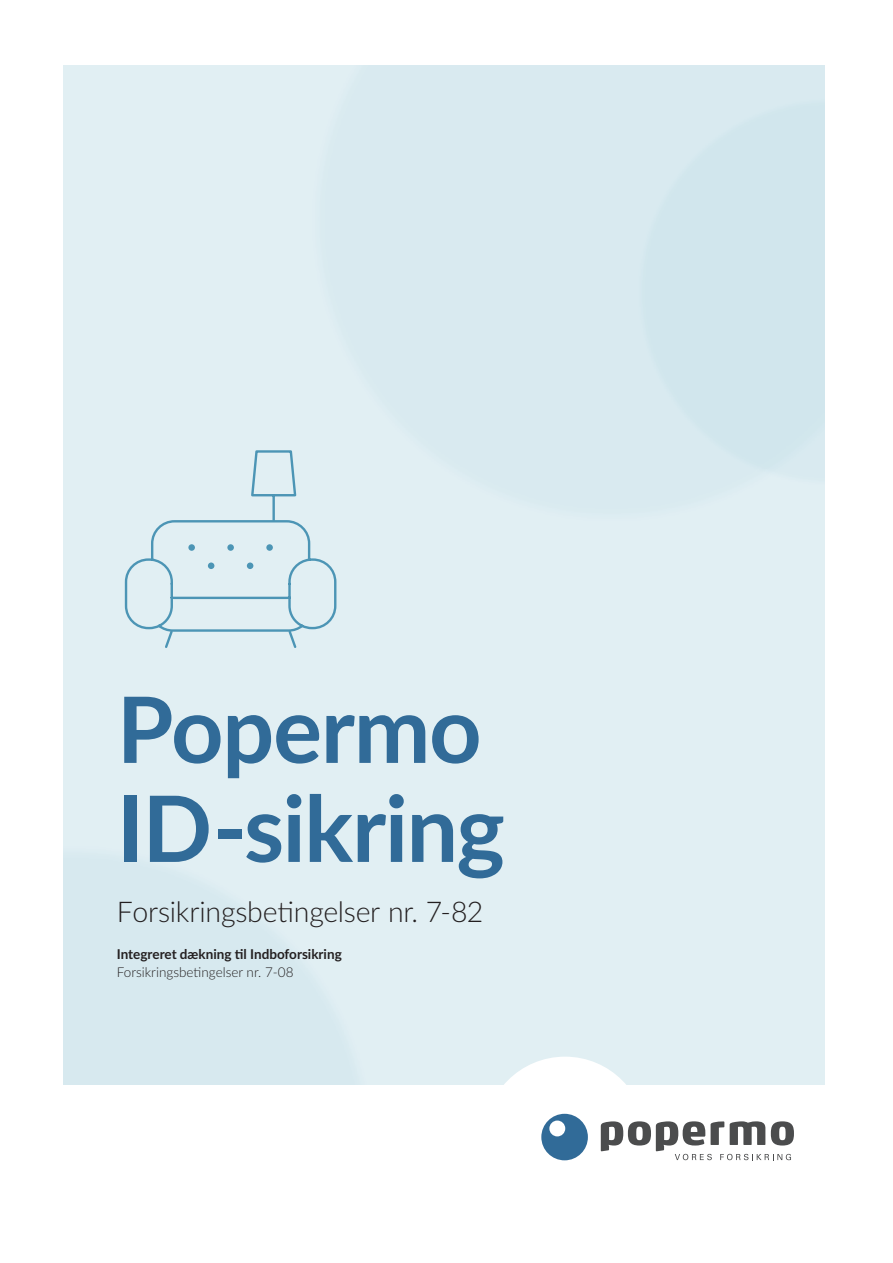
<style>
.page{position:relative;width:893px;height:1263px;background:#fff}
.page>*{position:absolute;margin:0;border:0;box-sizing:border-box;transform-origin:0 0}
.t1{font:700 91.5px/99px "Lato";letter-spacing:-.015em;color:#316b98}
.t2{font:300 28.5px "Lato";letter-spacing:-.01em;color:#231f20}
.t3{font:700 13.5px "Lato";color:#231f20}
.t4{font:300 13.5px "Lato";color:#231f20}
</style>
<div class="page">
<svg style="left:601px;top:1121px;width:193px;height:39px"></svg>
<div style="left:541px;top:1114px;width:47px;height:46px;background:#316b98;border-radius:50%"></div>
<div style="left:549px;top:1120px;width:16px;height:16px;background:#fff;border-radius:50%"></div>
<svg style="left:124px;top:449px;width:214px;height:201px;background:#d7e9ee"></svg>
<h1 class="t1" style="left:117px;top:676px;width:389px">Popermo<br>ID-sikring</h1>
<h2 class="t2" style="left:117px;top:892px;width:368px">Forsikringsbetingelser nr. 7-82</h2>
<p class="t3" style="left:117px;top:944px;width:226px">Integreret dækning til Indboforsikring</p>
<p class="t4" style="left:117px;top:963px;width:178px">Forsikringsbetingelser nr. 7-08</p>
</div>
